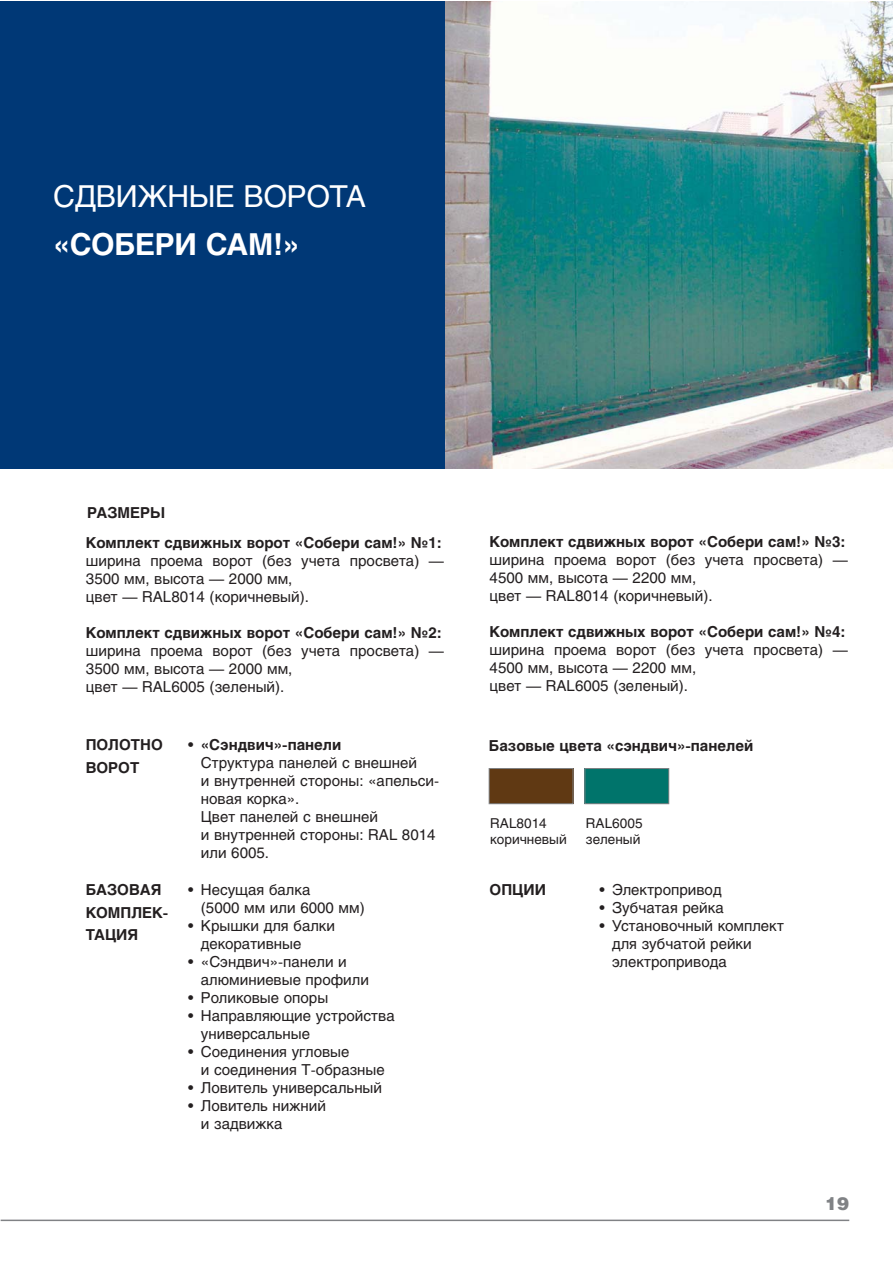
<style>
.page{position:relative;width:893px;height:1263px;background:#fff}
.page>*{position:absolute;margin:0;border:0;box-sizing:border-box;transform-origin:0 0}
.t1{font:30px "Helios";letter-spacing:-.01em;color:#fff}
.t2{font:700 30px "Helios";letter-spacing:-.01em;color:#fff}
.t3{font:900 18px "Helios";color:#808285}
.t4{font:15px/18px "Helios";color:#231f20}
.t5{font:700 15px/22.5px "Helios";color:#231f20}
.t6{font:13.5px/16.2px "Helios";color:#231f20}
.s1{font-weight:700}
</style>
<div class="page">
<hr style="left:1px;top:1220px;width:848px;height:1px;background:#808285">
<div style="left:1px;top:2px;width:448px;height:467px;background:#003876"></div>
<img style="left:445px;top:2px;width:447px;height:467px">
<div style="left:490px;top:770px;width:81px;height:32px;background:#603913"></div>
<div style="left:488px;top:768px;width:85px;height:36px;border:1px solid #808285"></div>
<div style="left:586px;top:770px;width:81px;height:32px;background:#00746b"></div>
<div style="left:584px;top:768px;width:85px;height:36px;border:1px solid #808285"></div>
<h1 class="t1" style="left:53px;top:179px;width:314px">CДВИЖНЫЕ ВОРОТА</h1>
<h1 class="t2" style="left:53px;top:227px;width:248px">«СОБЕРИ САМ!»</h1>
<p class="t5" style="left:87px;top:501px;width:80px">РАЗМЕРЫ</p>
<p class="t5" style="left:86px;top:531px;width:357px">Комплект сдвижных ворот «Собери сам!» №1:</p>
<p class="t4" style="left:86px;top:552px;width:359px">ширина проема ворот (без учета просвета) —<br>3500 мм, высота — 2000 мм,<br>цвет — RAL8014 (коричневый).</p>
<p class="t5" style="left:86px;top:621px;width:357px">Комплект сдвижных ворот «Собери сам!» №2:</p>
<p class="t4" style="left:86px;top:641px;width:359px">ширина проема ворот (без учета просвета) —<br>3500 мм, высота — 2000 мм,<br>цвет — RAL6005 (зеленый).</p>
<p class="t5" style="left:489px;top:531px;width:357px">Комплект сдвижных ворот «Собери сам!» №3:</p>
<p class="t4" style="left:489px;top:551px;width:359px">ширина проема ворот (без учета просвета) —<br>4500 мм, высота — 2200 мм,<br>цвет — RAL8014 (коричневый).</p>
<p class="t5" style="left:489px;top:621px;width:357px">Комплект сдвижных ворот «Собери сам!» №4:</p>
<p class="t4" style="left:489px;top:641px;width:359px">ширина проема ворот (без учета просвета) —<br>4500 мм, высота — 2200 мм,<br>цвет — RAL6005 (зеленый).</p>
<p class="t4" style="left:201px;top:736px;width:240px;text-indent:-13px">• <span class="s1">«Сэндвич»-панели<br></span>Структура панелей с внешней<br>и внутренней стороны: «апельси&shy;новая корка».<br>Цвет панелей с внешней<br>и внутренней стороны: RAL 8014 или 6005.</p>
<p class="t5" style="left:86px;top:734px;width:79px">ПОЛОТНО<br>ВОРОТ</p>
<p class="t5" style="left:489px;top:735px;width:266px">Базовые цвета «сэндвич»-панелей</p>
<p class="t6" style="left:490px;top:815px;width:78px">RAL8014 коричневый</p>
<p class="t6" style="left:586px;top:815px;width:58px">RAL6005 зеленый</p>
<p class="t5" style="left:86px;top:879px;width:84px">БАЗОВАЯ<br>КОМПЛЕК-<br>ТАЦИЯ</p>
<p class="t4" style="left:599px;top:881px;width:124px">• Электропривод</p>
<p class="t4" style="left:188px;top:881px;width:124px">• Несущая балка</p>
<p class="t5" style="left:489px;top:879px;width:58px">ОПЦИИ</p>
<p class="t4" style="left:201px;top:899px;width:165px">(5000 мм или 6000 мм)</p>
<p class="t4" style="left:201px;top:917px;width:136px;text-indent:-13px">• Крышки для балки декоративные</p>
<p class="t4" style="left:201px;top:953px;width:169px;text-indent:-13px">• «Сэндвич»-панели и алюминиевые профили</p>
<p class="t4" style="left:188px;top:989px;width:141px">• Роликовые опоры</p>
<p class="t4" style="left:201px;top:1007px;width:195px;text-indent:-13px">• Направляющие устройства универсальные</p>
<p class="t4" style="left:201px;top:1043px;width:185px;text-indent:-13px">• Соединения угловые<br>и соединения T-образные</p>
<p class="t4" style="left:188px;top:1079px;width:195px">• Ловитель универсальный</p>
<p class="t4" style="left:201px;top:1097px;width:127px;text-indent:-13px">• Ловитель нижний и задвижка</p>
<p class="t4" style="left:599px;top:899px;width:126px">• Зубчатая рейка</p>
<p class="t4" style="left:612px;top:917px;width:173px;text-indent:-13px">• Установочный комплект для зубчатой рейки электропривода</p>
<p class="t3" style="left:825px;top:1197px;width:25px">19</p>
</div>
